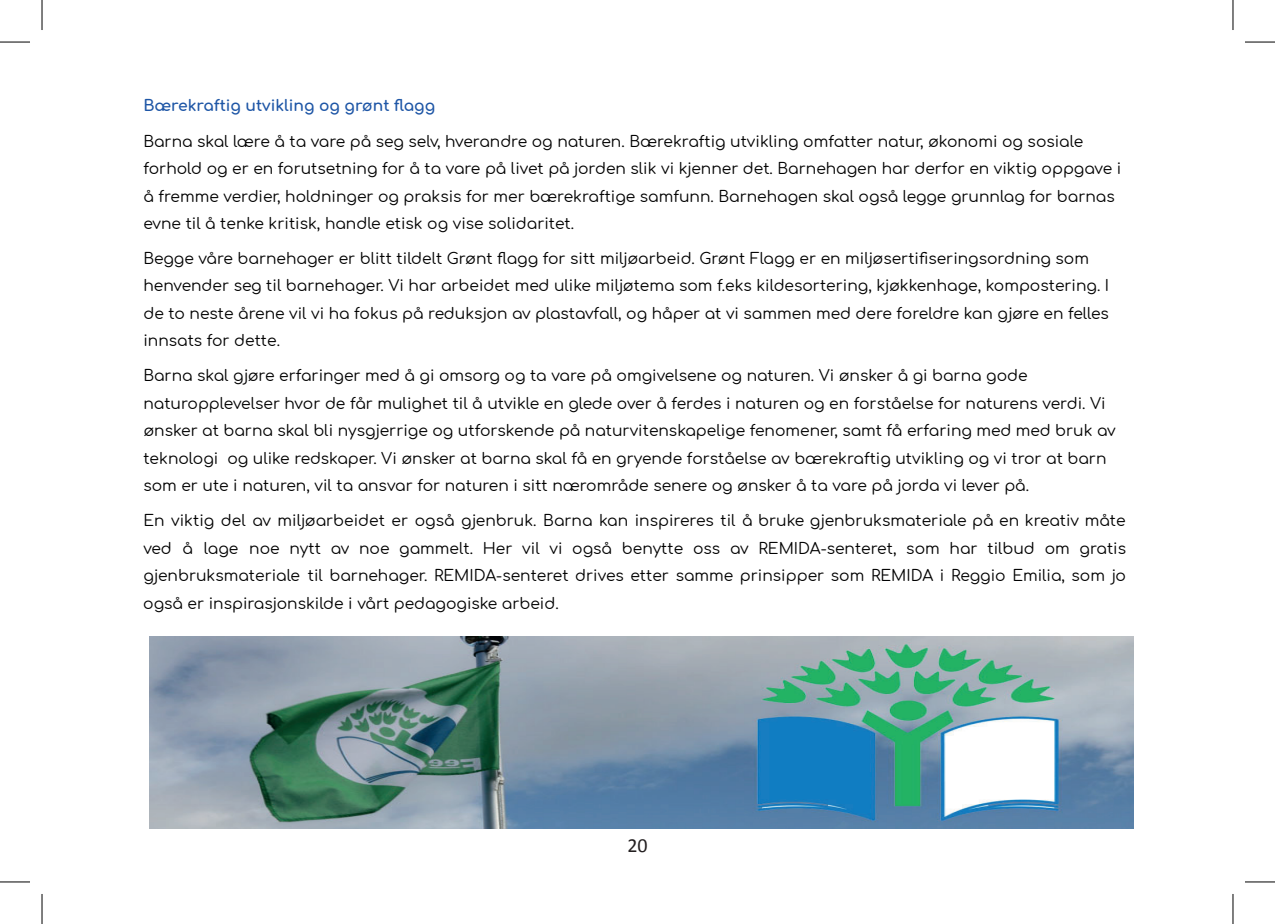
<style>
.page{position:relative;width:1275px;height:924px;background:#fff}
.page>*{position:absolute;margin:0;border:0;box-sizing:border-box;transform-origin:0 0}
.t1{font:20px "Calibri";color:#231f20}
.t2{font:15.4px/27.4px "Comfortaa";color:#000001}
.t3{font:700 15.4px "Comfortaa";color:#1e56a6}
</style>
<div class="page">
<img style="left:150px;top:636px;width:983px;height:192px">
<hr style="left:0;top:42px;width:30px;height:1px;background:#000">
<hr style="left:1245px;top:42px;width:30px;height:1px;background:#000">
<hr style="left:0;top:881px;width:30px;height:1px;background:#000">
<hr style="left:1245px;top:881px;width:30px;height:1px;background:#000">
<hr style="left:42px;top:0;width:1px;height:30px;background:#000">
<hr style="left:42px;top:893px;width:1px;height:30px;background:#000">
<hr style="left:1232px;top:0;width:1px;height:30px;background:#000">
<hr style="left:1232px;top:893px;width:1px;height:30px;background:#000">
<p class="t3" style="left:143px;top:91px;width:293px">Bærekraftig utvikling og grønt flagg</p>
<p class="t2" style="left:143px;top:125px;width:979px">Barna skal lære å ta vare på seg selv, hverandre og naturen. Bærekraftig utvikling omfatter natur, økonomi og sosiale forhold og er en forutsetning for å ta vare på livet på jorden slik vi kjenner det. Barnehagen har derfor en viktig oppgave i å fremme verdier, holdninger og praksis for mer bærekraftige samfunn. Barnehagen skal også legge grunnlag for barnas evne til å tenke kritisk, handle etisk og vise solidaritet.</p>
<p class="t2" style="left:143px;top:243px;width:967px">Begge våre barnehager er blitt tildelt Grønt flagg for sitt miljøarbeid. Grønt Flagg er en miljøsertifiseringsordning som henvender seg til barnehager. Vi har arbeidet med ulike miljøtema som f.eks kildesortering, kjøkkenhage, kompostering. I de to neste årene vil vi ha fokus på reduksjon av plastavfall, og håper at vi sammen med dere foreldre kan gjøre en felles innsats for dette.</p>
<p class="t2" style="left:143px;top:360px;width:973px">Barna skal gjøre erfaringer med å gi omsorg og ta vare på omgivelsene og naturen. Vi ønsker å gi barna gode naturopplevelser hvor de får mulighet til å utvikle en glede over å ferdes i naturen og en forståelse for naturens verdi. Vi ønsker at barna skal bli nysgjerrige og utforskende på naturvitenskapelige fenomener, samt få erfaring med med bruk av teknologi og ulike redskaper. Vi ønsker at barna skal få en gryende forståelse av bærekraftig utvikling og vi tror at barn som er ute i naturen, vil ta ansvar for naturen i sitt nærområde senere og ønsker å ta vare på jorda vi lever på.</p>
<p class="t2" style="left:143px;top:504px;width:984px;text-align:justify">En viktig del av miljøarbeidet er også gjenbruk. Barna kan inspireres til å bruke gjenbruksmateriale på en kreativ måte ved å lage noe nytt av noe gammelt. Her vil vi også benytte oss av REMIDA-senteret, som har tilbud om gratis gjenbruksmateriale til barnehager. REMIDA-senteret drives etter samme prinsipper som REMIDA i Reggio Emilia, som jo også er inspirasjonskilde i vårt pedagogiske arbeid.</p>
<p class="t1" style="left:627px;top:831px;width:22px">20</p>
</div>
